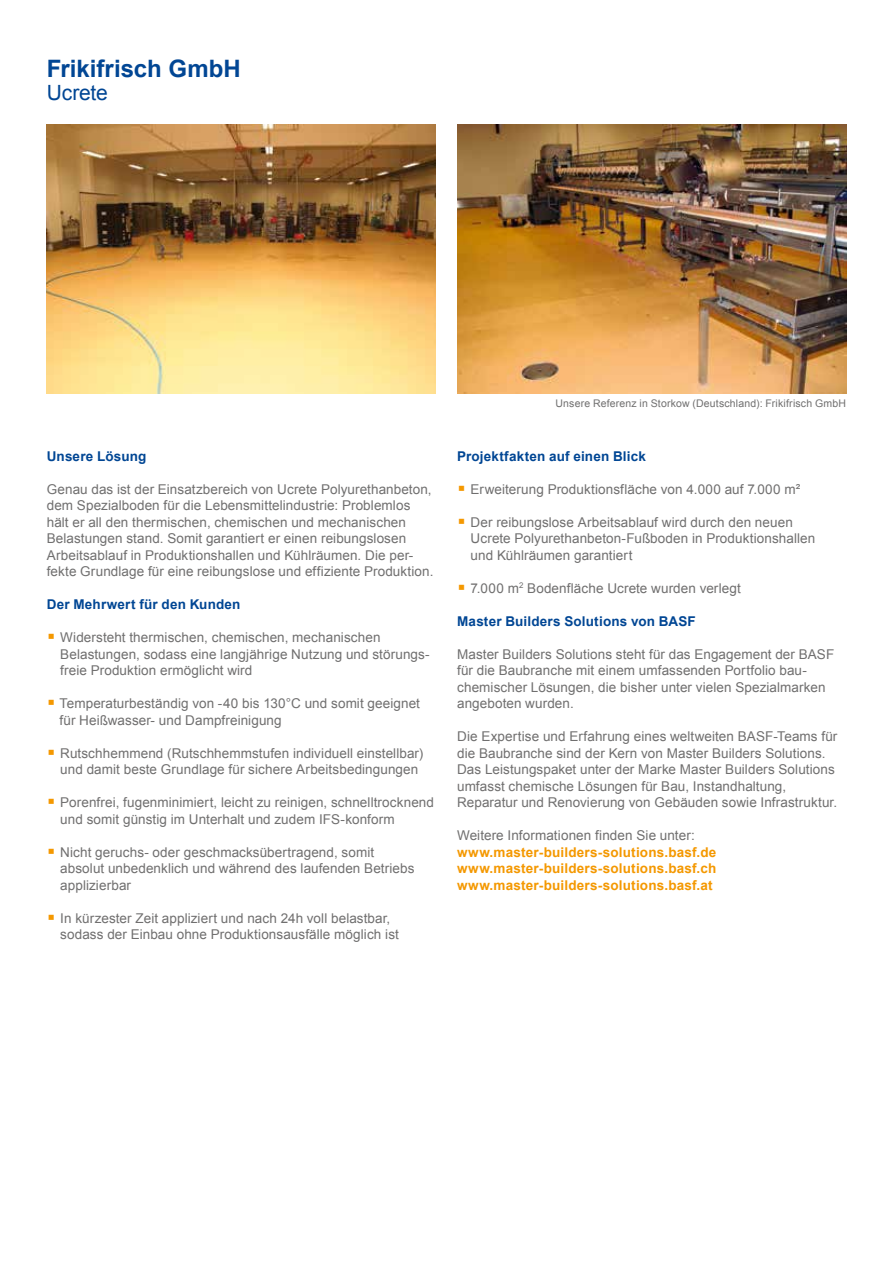
<style>
.page{position:relative;width:893px;height:1263px;background:#fff}
.page>*{position:absolute;margin:0;border:0;box-sizing:border-box;transform-origin:0 0}
.t1{font:700 24px "Arial";color:#014694}
.t2{font:21px "Arial";letter-spacing:-.005em;color:#014694}
.t3{font:13.5px/16.5px "Arial";letter-spacing:.005em;color:#706f6f}
.t4{font:700 13.5px/16.5px "Arial";letter-spacing:.015em;color:#f49800;text-align:justify}
.t5{font:700 13.5px "Arial";letter-spacing:.01em;color:#014694}
.t6{font:10.5px "Arial";letter-spacing:.015em;color:#706f6f}
</style>
<div class="page">
<img style="left:47px;top:124px;width:389px;height:269px">
<img style="left:457px;top:124px;width:389px;height:269px">
<h1 class="t1" style="left:47px;top:53px;width:195px">Frikifrisch GmbH</h1>
<h2 class="t2" style="left:47px;top:79px;width:62px">Ucrete</h2>
<p class="t5" style="left:47px;top:447px;width:101px">Unsere Lösung</p>
<p class="t3" style="left:47px;top:481px;width:388px">Genau das ist der Einsatzbereich von Ucrete Polyurethanbeton, dem Spezialboden für die Lebensmittelindustrie: Problemlos hält er all den thermischen, chemischen und mechanischen Belastungen stand. Somit garantiert er einen reibungslosen Arbeitsablauf in Produktionshallen und Kühlräumen. Die per&shy;fekte Grundlage für eine reibungslose und effiziente Produktion.</p>
<p class="t5" style="left:47px;top:595px;width:195px">Der Mehrwert für den Kunden</p>
<p class="t3" style="left:60px;top:629px;width:371px">Widersteht thermischen, chemischen, mechanischen<br>Belastungen, sodass eine langjährige Nutzung und störungs&shy;freie Produktion ermöglicht wird</p>
<p class="t3" style="left:60px;top:695px;width:362px">Temperaturbeständig von -40 bis 130°C und somit geeignet für Heißwasser- und Dampfreinigung</p>
<p class="t3" style="left:60px;top:745px;width:365px">Rutschhemmend (Rutschhemmstufen individuell einstellbar) und damit beste Grundlage für sichere Arbeitsbedingungen</p>
<p class="t3" style="left:60px;top:794px;width:375px">Porenfrei, fugenminimiert, leicht zu reinigen, schnelltrocknend und somit günstig im Unterhalt und zudem IFS-konform</p>
<p class="t3" style="left:60px;top:844px;width:356px">Nicht geruchs- oder geschmacksübertragend, somit absolut unbedenklich und während des laufenden Betriebs applizierbar</p>
<p class="t3" style="left:60px;top:910px;width:340px">In kürzester Zeit appliziert und nach 24h voll belastbar, sodass der Einbau ohne Produktionsausfälle möglich ist</p>
<p class="t6" style="left:555px;top:397px;width:292px">Unsere Referenz in Storkow (Deutschland): Frikifrisch GmbH</p>
<p class="t5" style="left:457px;top:447px;width:190px">Projektfakten auf einen Blick</p>
<p class="t3" style="left:471px;top:481px;width:331px">Erweiterung Produktionsfläche von 4.000 auf 7.000 m²</p>
<p class="t3" style="left:471px;top:514px;width:346px">Der reibungslose Arbeitsablauf wird durch den neuen<br>Ucrete Polyurethanbeton-Fußboden in Produktionshallen und Kühlräumen garantiert</p>
<p class="t3" style="left:471px;top:580px;width:272px">7.000 m<sup>2</sup> Bodenfläche Ucrete wurden verlegt</p>
<p class="t5" style="left:457px;top:612px;width:240px">Master Builders Solutions von BASF</p>
<p class="t3" style="left:457px;top:646px;width:379px">Master Builders Solutions steht für das Engagement der BASF für die Baubranche mit einem umfassenden Portfolio bau&shy;chemischer Lösungen, die bisher unter vielen Spezialmarken angeboten wurden.</p>
<p class="t3" style="left:457px;top:728px;width:382px">Die Expertise und Erfahrung eines weltweiten BASF-Teams für die Baubranche sind der Kern von Master Builders Solutions.<br>Das Leistungspaket unter der Marke Master Builders Solutions umfasst chemische Lösungen für Bau, Instandhaltung, Reparatur und Renovierung von Gebäuden sowie Infrastruktur.</p>
<p class="t3" style="left:457px;top:827px;width:239px">Weitere Informationen finden Sie unter:</p>
<p class="t4" style="left:457px;top:844px;width:261px">www.master-builders-solutions.basf.de www.master-builders-solutions.basf.ch www.master-builders-solutions.basf.at</p>
</div>
